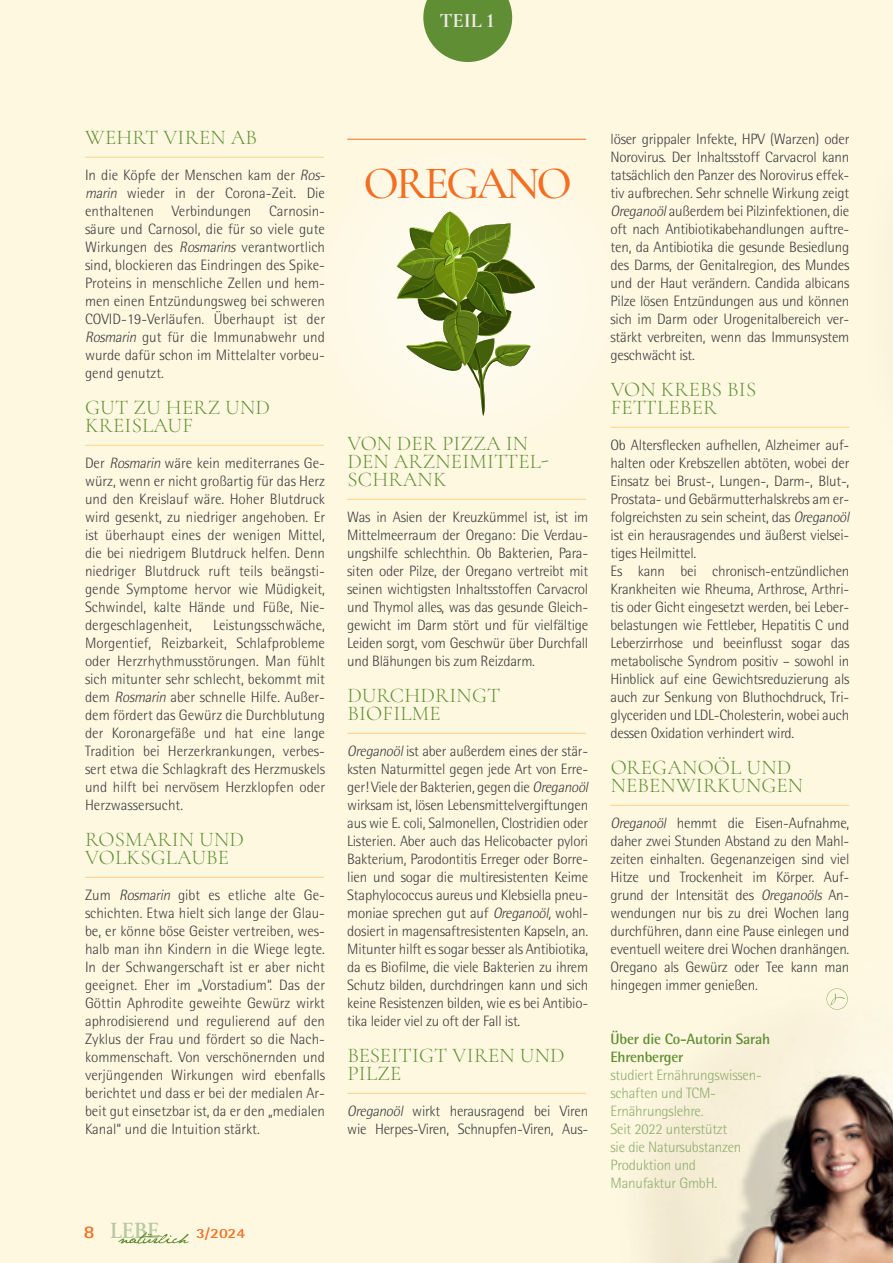
<style>
.page{position:relative;width:893px;height:1263px;background:#fef8e1}
.page>*{position:absolute;margin:0;border:0;box-sizing:border-box;transform-origin:0 0}
.fließtext{font:500 46.5px "Cormorant Garamond";letter-spacing:-.07em;color:#f36e21}
.t1{font:600 23.1px "Adobe Garamond Pro";color:#b8c9a2;scale:.91 1}
.fließtext-2{font:300 21px/18px "Cormorant Garamond";letter-spacing:.01em;color:#608e35}
.fließtext-3{font:700 20.7px "Cormorant Garamond";color:#efeae7}
.fließtext-4{font:300 15px/18px "Rotis Semi Sans Std";letter-spacing:-.015em;color:#3e3e3f;text-align:justify}
.fließtext-5{font:300 15px "Rotis Semi Sans Std";letter-spacing:-.015em;color:#90ad70}
.fließtext-6{font:700 15px "Rotis Semi Sans Std";letter-spacing:-.015em;color:#608e35}
.t2{font:700 14.1px "Rotis Semi Sans Std";color:#f36e21;scale:1.18 1}
.s1{font-style:italic}
.s2{font-family:"Rotis Sans Serif Std";font-weight:700;font-size:17.85px;color:#f36e21}
</style>
<div class="page">
<div style="left:304px;top:134px;width:327px;height:327px;background:#fef9e5;border-radius:50%"></div>
<svg style="left:118px;top:1232px;width:71px;height:12px"></svg>
<img style="left:478px;top:996px;width:415px;height:267px">
<hr style="left:347px;top:139px;width:239px;height:1px;background:#f36e21">
<hr style="left:347px;top:499px;width:239px;height:1px;background:#fed282">
<hr style="left:347px;top:733px;width:239px;height:1px;background:#fed282">
<hr style="left:347px;top:1093px;width:239px;height:1px;background:#fed282">
<hr style="left:611px;top:427px;width:238px;height:1px;background:#fed282">
<hr style="left:611px;top:805px;width:238px;height:1px;background:#fed282">
<svg style="left:827px;top:988px;width:21px;height:22px"></svg>
<hr style="left:85px;top:157px;width:239px;height:1px;background:#fed282">
<hr style="left:85px;top:445px;width:239px;height:1px;background:#fed282">
<hr style="left:85px;top:877px;width:239px;height:1px;background:#fed282">
<svg style="left:423px;top:0;width:89px;height:62px"></svg>
<svg style="left:397px;top:212px;width:138px;height:204px"></svg>
<p class="fließtext-3" style="left:439px;top:8px;width:57px">TEIL 1</p>
<p class="fließtext-2" style="left:85px;top:128px;width:174px">WEHRT VIREN AB</p>
<p class="fließtext-4" style="left:85px;top:166px;width:245px;text-align:left">In die Köpfe der Menschen kam der <span class="s1">Ros&shy;marin</span> wieder in der Corona-Zeit. Die enthaltenen Verbindungen Carnosin&shy;säure und Carnosol, die für so viele gute Wirkungen des <span class="s1">Rosmarins</span> verantwortlich sind, blockieren das Eindringen des Spike-Proteins in menschliche Zellen und hem&shy;men einen Entzündungsweg bei schweren COVID-19-Verläufen. Überhaupt ist der <span class="s1">Rosmarin</span> gut für die Immunabwehr und wurde dafür schon im Mittelalter vorbeu&shy;gend genutzt.</p>
<p class="fließtext-2" style="left:85px;top:398px;width:186px">GUT ZU HERZ UND<br>KREISLAUF</p>
<p class="fließtext-4" style="left:85px;top:454px;width:242px">Der <span class="s1">Rosmarin</span> wäre kein mediterranes Ge&shy;würz, wenn er nicht großartig für das Herz und den Kreislauf wäre. Hoher Blutdruck wird gesenkt, zu niedriger angehoben. Er ist überhaupt eines der wenigen Mittel, die bei niedrigem Blutdruck helfen. Denn niedriger Blutdruck ruft teils beängsti&shy;gende Symptome hervor wie Müdigkeit, Schwindel, kalte Hände und Füße, Nie&shy;dergeschlagenheit,</p>
<p class="fließtext-4" style="left:85px;top:616px;width:242px;text-indent:128px">Leistungsschwäche, Morgentief, Reizbarkeit, Schlafprobleme oder Herzrhythmusstörungen. Man fühlt sich mitunter sehr schlecht, bekommt mit dem <span class="s1">Rosmarin</span> aber schnelle Hilfe. Außer&shy;dem fördert das Gewürz die Durchblutung der Koronargefäße und hat eine lange Tradition bei Herzerkrankungen, verbes&shy;sert etwa die Schlagkraft des Herzmuskels und hilft bei nervösem Herzklopfen oder Herzwassersucht.</p>
<p class="fließtext-2" style="left:85px;top:830px;width:160px">ROSMARIN UND<br>VOLKSGLAUBE</p>
<p class="fließtext-4" style="left:85px;top:886px;width:242px">Zum <span class="s1">Rosmarin</span> gibt es etliche alte Ge&shy;schichten. Etwa hielt sich lange der Glau&shy;be, er könne böse Geister vertreiben, wes&shy;halb man ihn Kindern in die Wiege legte.<br>In der Schwangerschaft ist er aber nicht geeignet. Eher im „Vorstadium“. Das der Göttin Aphrodite geweihte Gewürz wirkt aphrodisierend und regulierend auf den Zyklus der Frau und fördert so die Nach&shy;kommenschaft. Von verschönernden und verjüngenden Wirkungen wird ebenfalls berichtet und dass er bei der medialen Ar&shy;beit gut einsetzbar ist, da er den „medialen Kanal“ und die Intuition stärkt.</p>
<p class="t1" style="left:83px;top:1217px;width:85px"><span class="s2">8</span> LEBE</p>
<p class="t2" style="left:196px;top:1224px;width:43px">3/2024</p>
<p class="fließtext" style="left:363px;top:155px;width:210px">OREGANO</p>
<p class="fließtext-2" style="left:347px;top:434px;width:203px">VON DER PIZZA IN<br>DEN ARZNEIMITTEL-<br>SCHRANK</p>
<p class="fließtext-4" style="left:347px;top:508px;width:242px">Was in Asien der Kreuzkümmel ist, ist im Mittelmeerraum der Oregano: Die Verdau&shy;ungshilfe schlechthin. Ob Bakterien, Para&shy;siten oder Pilze, der Oregano vertreibt mit seinen wichtigsten Inhaltsstoffen Carvacrol und Thymol alles, was das gesunde Gleich&shy;gewicht im Darm stört und für vielfältige Leiden sorgt, vom Geschwür über Durchfall und Blähungen bis zum Reizdarm.</p>
<p class="fließtext-2" style="left:347px;top:686px;width:155px">DURCHDRINGT<br>BIOFILME</p>
<p class="fließtext-4" style="left:347px;top:742px;width:245px;text-align:left"><span class="s1">Oreganoöl</span>ist aber außerdem eines der stär&shy;ksten Naturmittel gegen jede Art von Erre&shy;ger! Viele der Bakterien, gegen die <span class="s1">Oreganoöl </span>wirksam ist, lösen Lebensmittelvergiftungen aus wie E. coli, Salmonellen, Clostridien oder Listerien. Aber auch das Helicobacter pylori Bakterium, Parodontitis Erreger oder Borre&shy;lien und sogar die multiresistenten Keime Staphylococcus aureus und Klebsiella pneu&shy;moniae sprechen gut auf <span class="s1">Oreganoöl,</span> wohl&shy;dosiert in magensaftresistenten Kapseln, an.<br>Mitunter hilft es sogar besser als Antibiotika, da es Biofilme, die viele Bakterien zu ihrem Schutz bilden, durchdringen kann und sich keine Resistenzen bilden, wie es bei Antibio&shy;tika leider viel zu oft der Fall ist.</p>
<p class="fließtext-2" style="left:347px;top:1046px;width:219px">BESEITIGT VIREN UND<br>PILZE</p>
<p class="fließtext-4" style="left:347px;top:1102px;width:242px"><span class="s1">Oreganoöl</span> wirkt herausragend bei Viren wie Herpes-Viren, Schnupfen-Viren, Aus-</p>
<p class="fließtext-4" style="left:611px;top:130px;width:240px">löser grippaler Infekte, HPV (Warzen) oder Norovirus. Der Inhaltsstoff Carvacrol kann tatsächlich den Panzer des Norovirus effek&shy;tiv aufbrechen. Sehr schnelle Wirkung zeigt <span class="s1">Oreganoöl</span>außerdem bei Pilzinfektionen, die oft nach Antibiotikabehandlungen auftre&shy;ten, da Antibiotika die gesunde Besiedlung des Darms, der Genitalregion, des Mundes und der Haut verändern. Candida albicans Pilze lösen Entzündungen aus und können sich im Darm oder Urogenitalbereich ver&shy;stärkt verbreiten, wenn das Immunsystem geschwächt ist.</p>
<p class="fließtext-2" style="left:611px;top:380px;width:147px">VON KREBS BIS<br>FETTLEBER</p>
<p class="fließtext-4" style="left:611px;top:436px;width:243px;text-align:left">Ob Altersflecken aufhellen, Alzheimer auf&shy;halten oder Krebszellen abtöten, wobei der Einsatz bei Brust-, Lungen-, Darm-, Blut-, Prostata- und Gebärmutterhalskrebs am er&shy;folgreichsten zu sein scheint, das <span class="s1">Oreganoöl </span>ist ein herausragendes und äußerst vielsei&shy;tiges Heilmittel.</p>
<p class="fließtext-4" style="left:611px;top:562px;width:240px">Es kann bei chronisch-entzündlichen Krankheiten wie Rheuma, Arthrose, Arthri&shy;tis oder Gicht eingesetzt werden, bei Leber&shy;belastungen wie Fettleber, Hepatitis C und Leberzirrhose und beeinflusst sogar das metabolische Syndrom positiv – sowohl in Hinblick auf eine Gewichtsreduzierung als auch zur Senkung von Bluthochdruck, Tri&shy;glyceriden und LDL-Cholesterin, wobei auch dessen Oxidation verhindert wird.</p>
<p class="fließtext-2" style="left:611px;top:758px;width:194px">OREGANOÖL UND<br>NEBENWIRKUNGEN</p>
<p class="fließtext-4" style="left:611px;top:814px;width:240px"><span class="s1">Oreganoöl</span> hemmt die Eisen-Aufnahme, daher zwei Stunden Abstand zu den Mahl&shy;zeiten einhalten. Gegenanzeigen sind viel Hitze und Trockenheit im Körper. Auf&shy;grund der Intensität des <span class="s1">Oreganoöls</span> An&shy;wendungen nur bis zu drei Wochen lang durchführen, dann eine Pause einlegen und eventuell weitere drei Wochen dranhängen.<br>Oregano als Gewürz oder Tee kann man hingegen immer genießen.</p>
<p class="fließtext-6" style="left:611px;top:1030px;width:161px">Über die Co-Autorin Sarah</p>
<p class="fließtext-6" style="left:611px;top:1048px;width:74px">Ehrenberger</p>
<p class="fließtext-5" style="left:611px;top:1066px;width:153px">studiert Ernährungswissen-</p>
<p class="fließtext-5" style="left:611px;top:1084px;width:107px">schaften und TCM-</p>
<p class="fließtext-5" style="left:611px;top:1102px;width:94px">Ernährungslehre.</p>
<p class="fließtext-5" style="left:611px;top:1120px;width:118px">Seit 2022 unterstützt</p>
<p class="fließtext-5" style="left:611px;top:1138px;width:132px">sie die Natursubstanzen</p>
<p class="fließtext-5" style="left:611px;top:1156px;width:87px">Produktion und</p>
<p class="fließtext-5" style="left:611px;top:1174px;width:108px">Manufaktur GmbH.</p>
</div>
